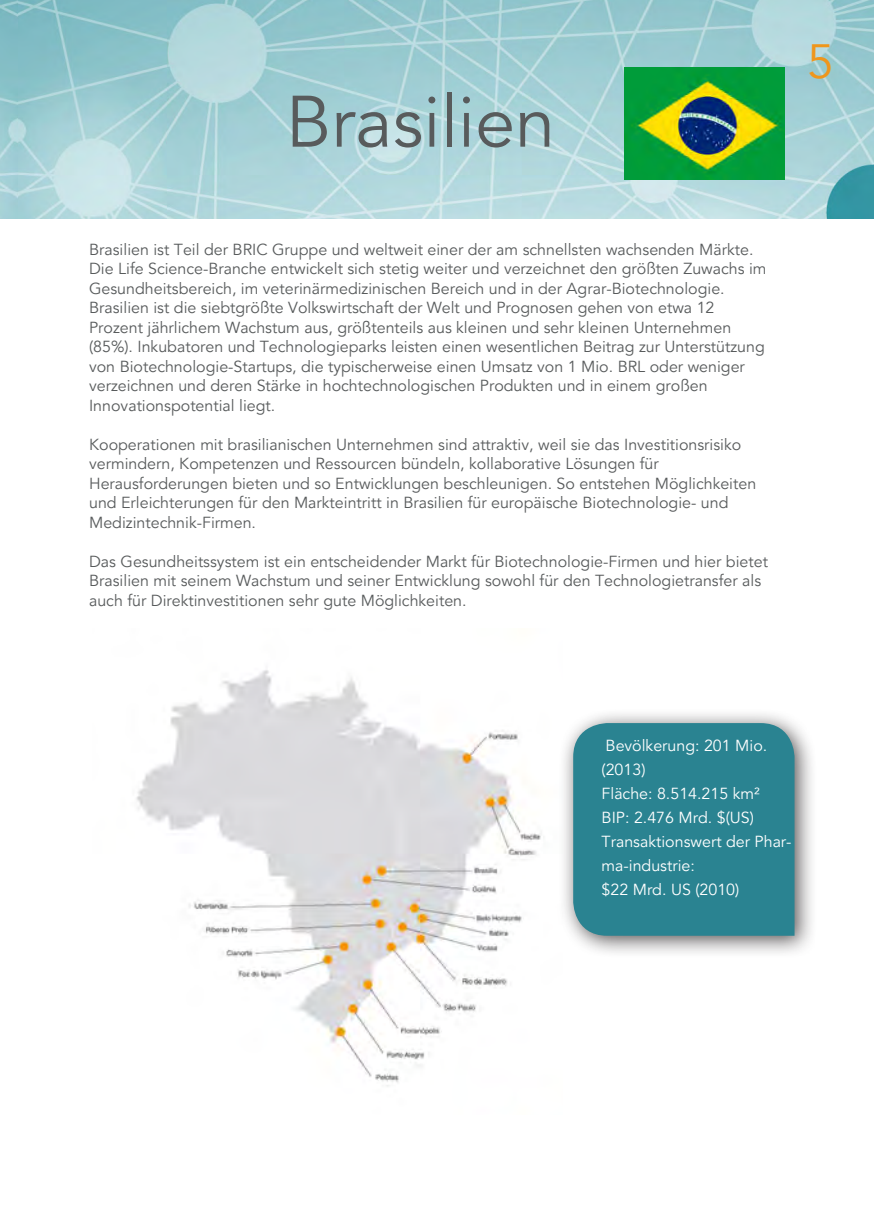
<style>
.page{position:relative;width:874px;height:1225px;background:#fff}
.page>*{position:absolute;margin:0;border:0;box-sizing:border-box;transform-origin:0 0}
.t1{font:72px "Avenir";color:#585b5c}
.t2{font:48px "Avenir";color:#ef961c}
.t3{font:16px/19.6px "Avenir";color:#585b5c}
.t4{font:16px/24px "Avenir";color:#fff}
</style>
<div class="page">
<img style="left:17px;top:0;width:856px;height:218px">
<img style="left:0;top:0;width:17px;height:218px">
<img style="left:624px;top:68px;width:160px;height:112px">
<img style="left:136px;top:670px;width:405px;height:417px">
<div style="left:557px;top:708px;width:260px;height:250px;background:#231f20;opacity:.75"></div>
<div style="left:573px;top:723px;width:221px;height:212px;background:#2a8391"></div>
<p class="t1" style="left:285px;top:80px;width:271px">Brasilien</p>
<p class="t3" style="left:89px;top:240px;width:678px">Brasilien ist Teil der BRIC Gruppe und weltweit einer der am schnellsten wachsenden Märkte.<br>Die Life Science-Branche entwickelt sich stetig weiter und verzeichnet den größten Zuwachs im<br>Gesundheitsbereich, im veterinärmedizinischen Bereich und in der Agrar-Biotechnologie.</p>
<p class="t3" style="left:89px;top:298px;width:677px">Brasilien ist die siebtgrößte Volkswirtschaft der Welt und Prognosen gehen von etwa 12<br>Prozent jährlichem Wachstum aus, größtenteils aus kleinen und sehr kleinen Unternehmen (85%). Inkubatoren und Technologieparks leisten einen wesentlichen Beitrag zur Unterstützung von Biotechnologie-Startups, die typischerweise einen Umsatz von 1 Mio. BRL oder weniger verzeichnen und deren Stärke in hochtechnologischen Produkten und in einem großen Innovationspotential liegt.</p>
<p class="t3" style="left:89px;top:435px;width:668px">Kooperationen mit brasilianischen Unternehmen sind attraktiv, weil sie das Investitionsrisiko vermindern, Kompetenzen und Ressourcen bündeln, kollaborative Lösungen für Herausforderungen bieten und so Entwicklungen beschleunigen. So entstehen Möglichkeiten und Erleichterungen für den Markteintritt in Brasilien für europäische Biotechnologie- und Medizintechnik-Firmen.</p>
<p class="t3" style="left:89px;top:552px;width:680px">Das Gesundheitssystem ist ein entscheidender Markt für Biotechnologie-Firmen und hier bietet<br>Brasilien mit seinem Wachstum und seiner Entwicklung sowohl für den Technologietransfer als auch für Direktinvestitionen sehr gute Möglichkeiten.</p>
<h2 class="t2" style="left:806px;top:34px;width:28px">5</h2>
<p class="t4" style="left:601px;top:734px;width:167px">Bevölkerung: 201 Mio. (2013)</p>
<p class="t4" style="left:601px;top:782px;width:160px">Fläche: 8.514.215 km²</p>
<p class="t4" style="left:601px;top:806px;width:154px">BIP: 2.476 Mrd. $(US)</p>
<p class="t4" style="left:601px;top:830px;width:191px">Transaktionswert der Phar&shy;ma-industrie:</p>
<p class="t4" style="left:601px;top:878px;width:139px">$22 Mrd. US (2010)</p>
</div>
